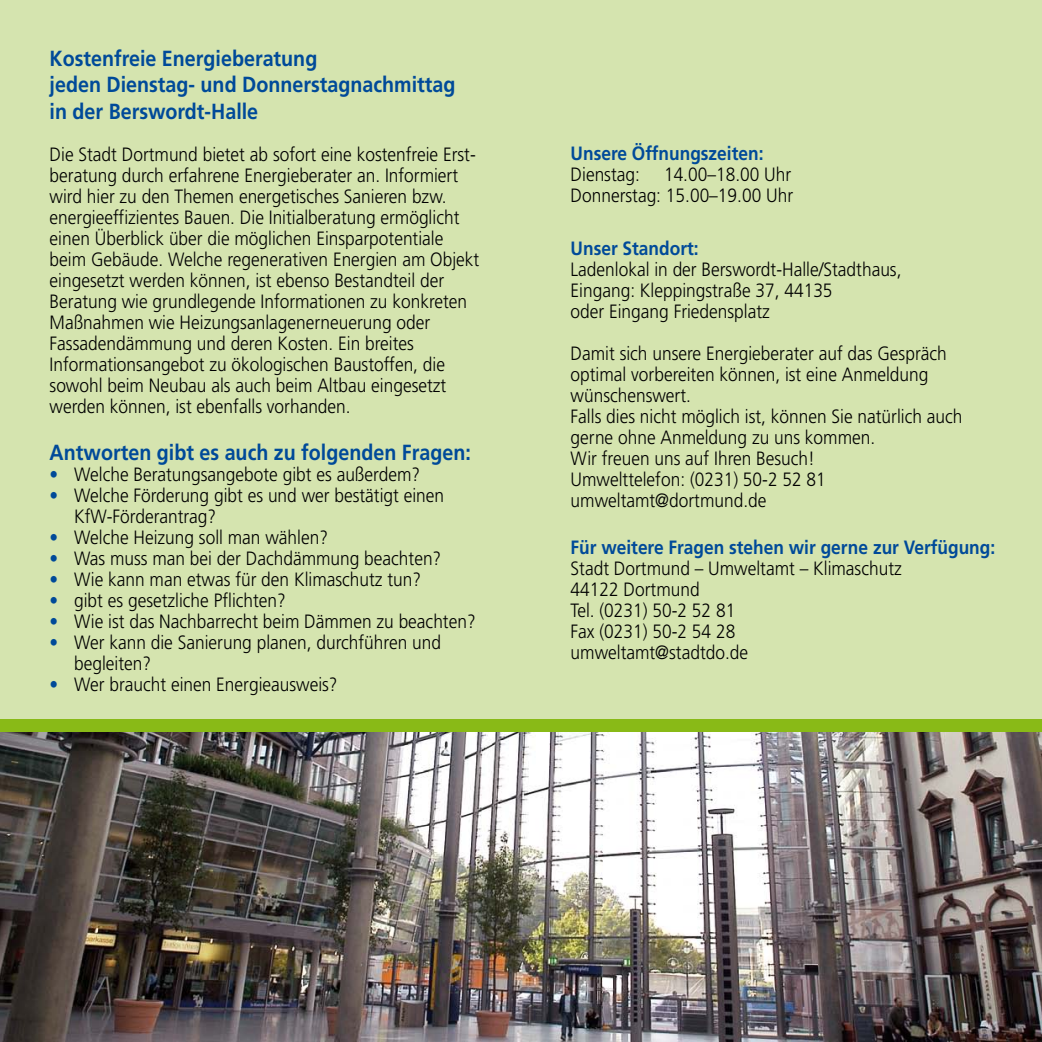
<style>
.page{position:relative;width:1042px;height:1042px;background:#fff}
.page>*{position:absolute;margin:0;border:0;box-sizing:border-box;transform-origin:0 0}
.t1{font:700 21.88px/26.2px "Frutiger LT";color:#004a99;scale:.9 1}
.t2{font:300 19.25px/21px "Frutiger LT";color:#000;scale:.9 1}
.t3{font:700 19.25px "Frutiger LT";color:#004a99;scale:.9 1}
.s1{color:#004a99}
</style>
<div class="page">
<div style="left:0;top:0;width:1042px;height:774px;background:#d5e4af"></div>
<img style="left:0;top:732px;width:1042px;height:310px">
<div style="left:0;top:719px;width:1042px;height:13px;background:#89ba17"></div>
<p class="t1" style="left:50px;top:45px;width:452px">Kostenfreie Energieberatung<br>jeden Dienstag- und Donnerstagnachmittag in der Berswordt-Halle</p>
<p class="t2" style="left:50px;top:144px;width:479px">Die Stadt Dortmund bietet ab sofort eine kostenfreie Erst&shy;beratung durch erfahrene Energieberater an. Informiert wird hier zu den Themen energetisches Sanieren bzw. energieeffizientes Bauen. Die Initialberatung ermöglicht einen Überblick über die möglichen Einsparpotentiale beim Gebäude. Welche regenerativen Energien am Objekt eingesetzt werden können, ist ebenso Bestandteil der Beratung wie grundlegende Informationen zu konkreten Maßnahmen wie Heizungsanlagenerneuerung oder Fassadendämmung und deren Kosten. Ein breites Informationsangebot zu ökologischen Baustoffen, die sowohl beim Neubau als auch beim Altbau eingesetzt werden können, ist ebenfalls vorhanden.</p>
<p class="t1" style="left:50px;top:439px;width:469px">Antworten gibt es auch zu folgenden Fragen:</p>
<p class="t2" style="left:50px;top:464px;width:413px"><span class="s1">•</span> Welche Beratungsangebote gibt es außerdem?</p>
<p class="t2" style="left:74px;top:485px;width:413px;text-indent:-24px"><span class="s1">•</span> Welche Förderung gibt es und wer bestätigt einen<br>KfW-Förderantrag?</p>
<p class="t2" style="left:50px;top:527px;width:311px"><span class="s1">•</span> Welche Heizung soll man wählen?</p>
<p class="t2" style="left:50px;top:548px;width:437px"><span class="s1">•</span> Was muss man bei der Dachdämmung beachten?</p>
<p class="t2" style="left:50px;top:569px;width:414px"><span class="s1">•</span> Wie kann man etwas für den Klimaschutz tun?</p>
<p class="t2" style="left:50px;top:590px;width:264px"><span class="s1">•</span> gibt es gesetzliche Pflichten?</p>
<p class="t2" style="left:50px;top:611px;width:475px"><span class="s1">•</span> Wie ist das Nachbarrecht beim Dämmen zu beachten?</p>
<p class="t2" style="left:74px;top:632px;width:409px;text-indent:-24px"><span class="s1">•</span> Wer kann die Sanierung planen, durchführen und begleiten?</p>
<p class="t2" style="left:50px;top:674px;width:321px"><span class="s1">•</span> Wer braucht einen Energieausweis?</p>
<p class="t3" style="left:570px;top:142px;width:216px">Unsere Öffnungszeiten:</p>
<p class="t2" style="left:570px;top:164px;width:79px">Dienstag:</p>
<p class="t2" style="left:570px;top:164px;width:249px;text-align:right">14.00–18.00 Uhr<br>Donnerstag: 15.00–19.00 Uhr</p>
<p class="t3" style="left:570px;top:237px;width:144px">Unser Standort:</p>
<p class="t2" style="left:570px;top:259px;width:369px">Ladenlokal in der Berswordt-Halle/Stadthaus,<br>Eingang: Kleppingstraße 37, 44135<br>oder Eingang Friedensplatz</p>
<p class="t2" style="left:570px;top:343px;width:437px">Damit sich unsere Energieberater auf das Gespräch optimal vorbereiten können, ist eine Anmeldung wünschenswert.<br>Falls dies nicht möglich ist, können Sie natürlich auch gerne ohne Anmeldung zu uns kommen.<br>Wir freuen uns auf Ihren Besuch!<br>Umwelttelefon: (0231) 50-2 52 81 umweltamt@dortmund.de</p>
<p class="t3" style="left:570px;top:536px;width:473px">Für weitere Fragen stehen wir gerne zur Verfügung:</p>
<p class="t2" style="left:570px;top:558px;width:369px">Stadt Dortmund – Umweltamt – Klimaschutz<br>44122 Dortmund<br>Tel. (0231) 50-2 52 81<br>Fax (0231) 50-2 54 28 umweltamt@stadtdo.de</p>
</div>
